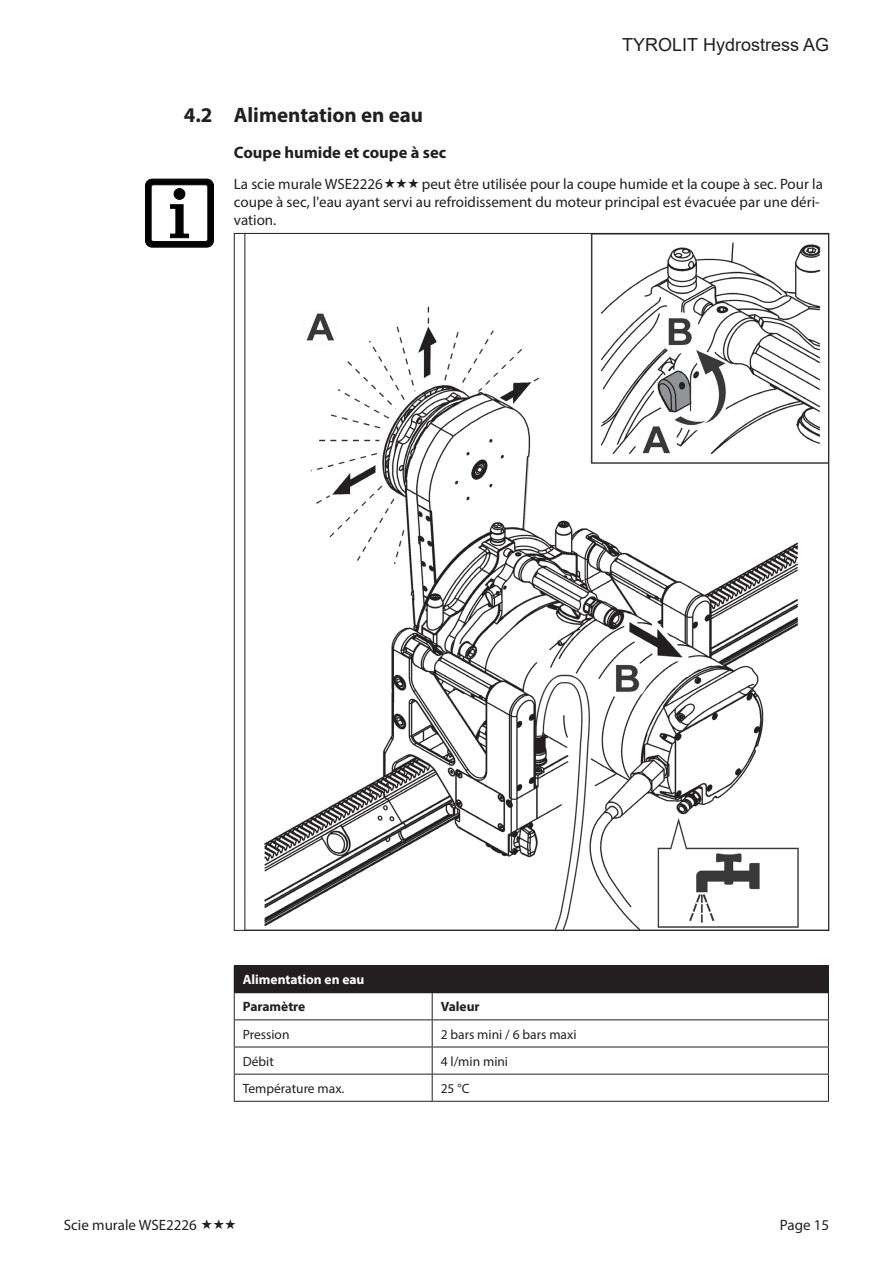
<style>
.page{position:relative;width:893px;height:1263px;background:#fff}
.page>*{position:absolute;margin:0;border:0;box-sizing:border-box;transform-origin:0 0}
.t1{font:700 21px "Myriad Pro";color:#231f20}
.t2{font:18px "Arial";color:#231f20}
.t3{font:700 16.5px "Myriad Pro";color:#231f20}
.t4{font:15px/18px "Myriad Pro";color:#231f20}
.t5{font:13.5px "Myriad Pro";color:#231f20}
.t6{font:700 13.5px "Myriad Pro";color:#fff}
.t7{font:700 13.5px "Myriad Pro";color:#231f20}
</style>
<div class="page">
<div style="left:234px;top:965px;width:594px;height:28px;background:#231f20"></div>
<hr style="left:432px;top:965px;width:397px;height:1px;background:#231f20">
<hr style="left:234px;top:1019px;width:198px;height:1px;background:#231f20">
<hr style="left:432px;top:1019px;width:397px;height:1px;background:#231f20">
<hr style="left:234px;top:1047px;width:198px;height:1px;background:#231f20">
<hr style="left:432px;top:1047px;width:397px;height:1px;background:#231f20">
<hr style="left:234px;top:1074px;width:198px;height:1px;background:#231f20">
<svg style="left:234px;top:993px;width:1px;height:108px"></svg>
<hr style="left:432px;top:1074px;width:397px;height:1px;background:#231f20">
<svg style="left:432px;top:993px;width:1px;height:108px"></svg>
<svg style="left:828px;top:966px;width:1px;height:135px"></svg>
<hr style="left:234px;top:1101px;width:198px;height:1px;background:#231f20">
<hr style="left:432px;top:1101px;width:397px;height:1px;background:#231f20">
<svg style="left:145px;top:179px;width:69px;height:68px"></svg>
<svg style="left:244px;top:235px;width:583px;height:694px"></svg>
<h1 class="t1" style="left:184px;top:101px;width:30px">4.2</h1>
<p class="t2" style="left:622px;top:33px;width:209px">TYROLIT Hydrostress AG</p>
<h1 class="t1" style="left:234px;top:101px;width:191px">Alimentation en eau</h1>
<p class="t3" style="left:234px;top:142px;width:214px">Coupe humide et coupe à sec</p>
<p class="t4" style="left:234px;top:175px;width:151px">La scie murale WSE2226</p>
<p class="t4" style="left:234px;top:175px;width:591px;text-indent:188px">peut être utilisée pour la coupe humide et la coupe à sec. Pour la coupe à sec, l'eau ayant servi au refroidissement du moteur principal est évacuée par une déri&shy;vation.</p>
<p class="t6" style="left:243px;top:971px;width:123px">Alimentation en eau</p>
<p class="t7" style="left:243px;top:998px;width:64px">Paramètre</p>
<p class="t7" style="left:441px;top:998px;width:40px">Valeur</p>
<p class="t5" style="left:243px;top:1026px;width:48px">Pression</p>
<p class="t5" style="left:441px;top:1026px;width:137px">2 bars mini / 6 bars maxi</p>
<p class="t5" style="left:243px;top:1053px;width:33px">Débit</p>
<p class="t5" style="left:441px;top:1053px;width:69px">4 l/min mini</p>
<p class="t5" style="left:243px;top:1080px;width:103px">Température max.</p>
<p class="t5" style="left:441px;top:1080px;width:30px">25 °C</p>
<p class="t4" style="left:64px;top:1215px;width:135px">Scie murale WSE2226</p>
<p class="t4" style="left:780px;top:1215px;width:51px">Page 15</p>
</div>
